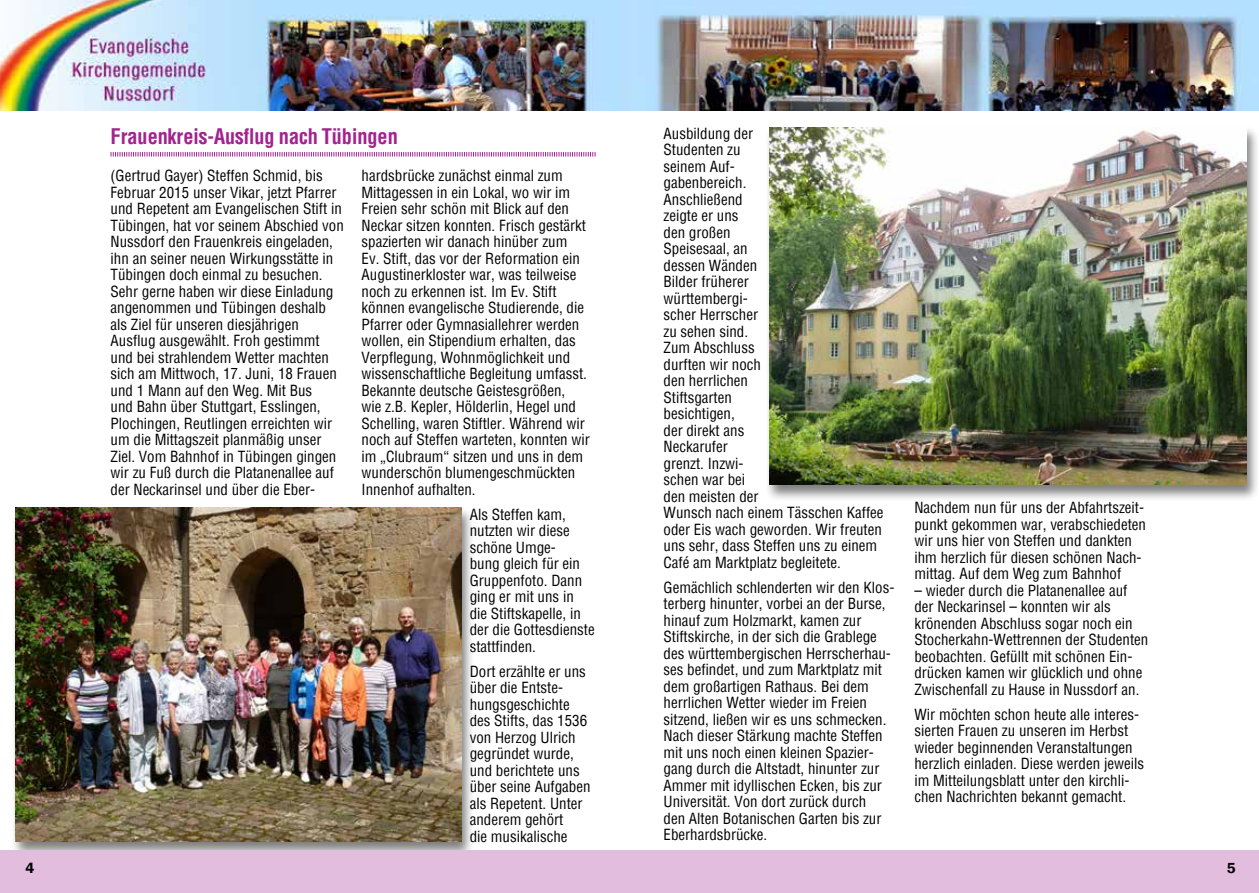
<style>
.page{position:relative;width:1259px;height:893px;background:#fff}
.page>*{position:absolute;margin:0;border:0;box-sizing:border-box;transform-origin:0 0}
.t1{font:700 condensed 21px "Helvetica";color:#a3238e}
.t2{font:condensed 15px/16.5px "Helvetica";color:#000}
.t3{font:600 15px "Franklin Gothic";color:#000}
</style>
<div class="page">
<div style="left:11px;top:506px;width:464px;height:352px;background:#000;opacity:.5"></div>
<img style="left:16px;top:508px;width:445px;height:334px">
<div style="left:765px;top:126px;width:494px;height:375px;background:#000;opacity:.5"></div>
<img style="left:770px;top:128px;width:476px;height:357px">
<img style="left:0;top:0;width:1259px;height:111px">
<div style="left:0;top:850px;width:631px;height:43px;background:#e3bddd"></div>
<div style="left:629px;top:850px;width:630px;height:43px;background:#e3bddd"></div>
<svg style="left:110px;top:152px;width:486px;height:5px"></svg>
<h1 class="t1" style="left:111px;top:123px;width:289px">Frauenkreis-Ausflug nach Tübingen</h1>
<p class="t2" style="left:111px;top:167px;width:235px">(Gertrud Gayer) Steffen Schmid, bis Februar 2015 unser Vikar, jetzt Pfarrer und Repetent am Evangelischen Stift in Tübingen, hat vor seinem Abschied von Nussdorf den Frauenkreis eingeladen, ihn an seiner neuen Wirkungsstätte in Tübingen doch einmal zu besuchen.<br>Sehr gerne haben wir diese Einladung angenommen und Tübingen deshalb als Ziel für unseren diesjährigen Ausflug ausgewählt. Froh gestimmt und bei strahlendem Wetter machten sich am Mittwoch, 17. Juni, 18 Frauen und 1 Mann auf den Weg. Mit Bus<br>und Bahn über Stuttgart, Esslingen, Plochingen, Reutlingen erreichten wir um die Mittagszeit planmäßig unser Ziel. Vom Bahnhof in Tübingen gingen wir zu Fuß durch die Platanenallee auf der Neckarinsel und über die Eber-</p>
<p class="t2" style="left:361px;top:167px;width:230px">hardsbrücke zunächst einmal zum Mittagessen in ein Lokal, wo wir im Freien sehr schön mit Blick auf den Neckar sitzen konnten. Frisch gestärkt spazierten wir danach hinüber zum<br>Ev. Stift, das vor der Reformation ein Augustinerkloster war, was teilweise noch zu erkennen ist. Im Ev. Stift können evangelische Studierende, die Pfarrer oder Gymnasiallehrer werden wollen, ein Stipendium erhalten, das Verpflegung, Wohnmöglichkeit und wissenschaftliche Begleitung umfasst.<br>Bekannte deutsche Geistesgrößen,<br>wie z.B. Kepler, Hölderlin, Hegel und Schelling, waren Stiftler. Während wir noch auf Steffen warteten, konnten wir im „Clubraum“ sitzen und uns in dem wunderschön blumengeschmückten Innenhof aufhalten.</p>
<p class="t2" style="left:470px;top:506px;width:126px">Als Steffen kam, nutzten wir diese schöne Umge-<br>bung gleich für ein<br>Gruppenfoto. Dann ging er mit uns in die Stiftskapelle, in der die Gottesdienste stattfinden.</p>
<p class="t2" style="left:470px;top:663px;width:122px">Dort erzählte er uns über die Entste&shy;hungsgeschichte des Stifts, das 1536 von Herzog Ulrich gegründet wurde, und berichtete uns über seine Aufgaben als Repetent. Unter anderem gehört<br>die musikalische</p>
<p class="t2" style="left:663px;top:125px;width:221px">Ausbildung der<br>Studenten zu<br>seinem Auf-<br>gabenbereich.<br>Anschließend<br>zeigte er uns<br>den großen<br>Speisesaal, an<br>dessen Wänden<br>Bilder früherer<br>württembergi-<br>scher Herrscher<br>zu sehen sind.<br>Zum Abschluss<br>durften wir noch<br>den herrlichen<br>Stiftsgarten<br>besichtigen,<br>der direkt ans<br>Neckarufer<br>grenzt. Inzwi-<br>schen war bei<br>den meisten der<br>Wunsch nach einem Tässchen Kaffee oder Eis wach geworden. Wir freuten uns sehr, dass Steffen uns zu einem<br>Café am Marktplatz begleitete.</p>
<p class="t2" style="left:663px;top:579px;width:232px">Gemächlich schlenderten wir den Klos&shy;terberg hinunter, vorbei an der Burse, hinauf zum Holzmarkt, kamen zur Stiftskirche, in der sich die Grablege des württembergischen Herrscherhau&shy;ses befindet, und zum Marktplatz mit dem großartigen Rathaus. Bei dem herrlichen Wetter wieder im Freien sitzend, ließen wir es uns schmecken.<br>Nach dieser Stärkung machte Steffen mit uns noch einen kleinen Spazier&shy;gang durch die Altstadt, hinunter zur Ammer mit idyllischen Ecken, bis zur Universität. Von dort zurück durch<br>den Alten Botanischen Garten bis zur Eberhardsbrücke.</p>
<p class="t2" style="left:914px;top:499px;width:233px">Nachdem nun für uns der Abfahrtszeit&shy;punkt gekommen war, verabschiedeten wir uns hier von Steffen und dankten ihm herzlich für diesen schönen Nach&shy;mittag. Auf dem Weg zum Bahnhof</p>
<p class="t2" style="left:914px;top:582px;width:235px">– wieder durch die Platanenallee auf der Neckarinsel – konnten wir als krönenden Abschluss sogar noch ein Stocherkahn-Wettrennen der Studenten beobachten. Gefüllt mit schönen Ein&shy;drücken kamen wir glücklich und ohne Zwischenfall zu Hause in Nussdorf an.</p>
<p class="t2" style="left:914px;top:706px;width:231px">Wir möchten schon heute alle interes&shy;sierten Frauen zu unseren im Herbst wieder beginnenden Veranstaltungen herzlich einladen. Diese werden jeweils im Mitteilungsblatt unter den kirchli&shy;chen Nachrichten bekannt gemacht.</p>
<p class="t3" style="left:26px;top:858px;width:10px">4</p>
<p class="t3" style="left:1226px;top:858px;width:10px">5</p>
</div>
